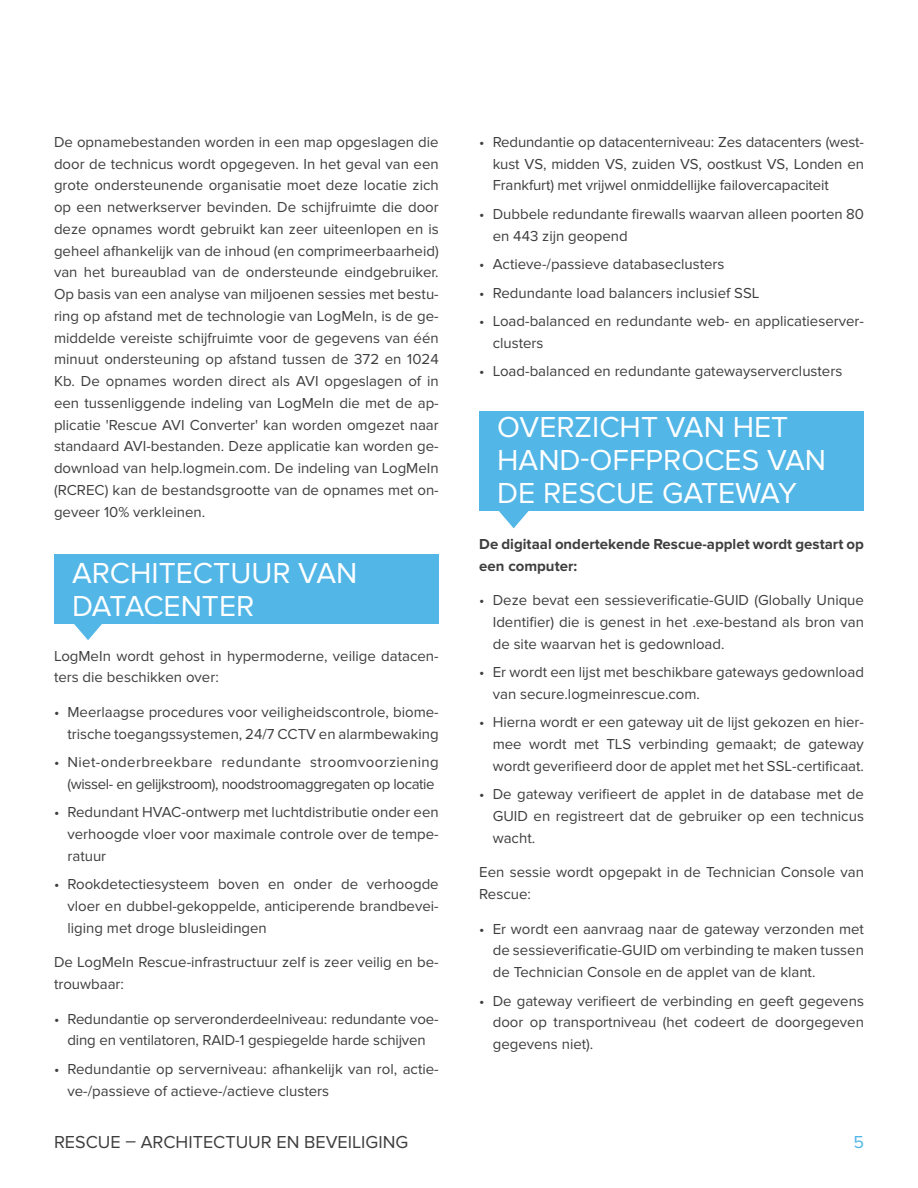
<style>
.page{position:relative;width:918px;height:1188px;background:#fff}
.page>*{position:absolute;margin:0;border:0;box-sizing:border-box;transform-origin:0 0}
._01_head{font:30px/33px "Proxima Nova";color:#fff}
.t1{font:18px "Proxima Nova";color:#3e3e3f}
.t2{font:18px "Proxima Nova";color:#52b6e7}
._01_text{font:15px/21.8px "Proxima Nova";color:#3e3e3f;text-align:justify}
._01_text-2{font:700 15px/21.8px "Proxima Nova";color:#3e3e3f}
</style>
<div class="page">
<div style="left:54px;top:554px;width:385px;height:69px;background:#52b6e7"></div>
<svg style="left:72px;top:623px;width:32px;height:17px"></svg>
<div style="left:479px;top:411px;width:385px;height:99px;background:#52b6e7"></div>
<svg style="left:498px;top:510px;width:32px;height:18px"></svg>
<p class="_01_text" style="left:54px;top:131px;width:386px">De opnamebestanden worden in een map opgeslagen die door de technicus wordt opgegeven. In het geval van een grote ondersteunende organisatie moet deze locatie zich op een netwerkserver bevinden. De schijfruimte die door deze opnames wordt gebruikt kan zeer uiteenlopen en is geheel afhankelijk van de inhoud (en comprimeerbaarheid) van het bureaublad van de ondersteunde eindgebruiker.<br>Op basis van een analyse van miljoenen sessies met bestu&shy;ring op afstand met de technologie van LogMeIn, is de ge&shy;middelde vereiste schijfruimte voor de gegevens van één minuut ondersteuning op afstand tussen de 372 en 1024<br>Kb. De opnames worden direct als AVI opgeslagen of in een tussenliggende indeling van LogMeIn die met de ap&shy;plicatie 'Rescue AVI Converter' kan worden omgezet naar standaard AVI-bestanden. Deze applicatie kan worden ge&shy;download van help.logmein.com. De indeling van LogMeIn (RCREC) kan de bestandsgrootte van de opnames met on&shy;geveer 10% verkleinen.</p>
<p class="_01_head" style="left:72px;top:557px;width:287px">ARCHITECTUUR VAN<br>DATACENTER</p>
<p class="_01_text" style="left:54px;top:645px;width:386px">LogMeIn wordt gehost in hypermoderne, veilige datacen&shy;ters die beschikken over:</p>
<p class="_01_text" style="left:54px;top:701px;width:386px;text-align:right">• Meerlaagse procedures voor veiligheidscontrole, biome&shy;trische toegangssystemen, 24/7 CCTV en alarmbewaking</p>
<p class="_01_text" style="left:54px;top:751px;width:386px;text-align:right">• Niet-onderbreekbare redundante stroomvoorziening (wissel- en gelijkstroom), noodstroomaggregaten op locatie</p>
<p class="_01_text" style="left:68px;top:802px;width:373px;text-indent:-14px">• Redundant HVAC-ontwerp met luchtdistributie onder een verhoogde vloer voor maximale controle over de tempe&shy;ratuur</p>
<p class="_01_text" style="left:68px;top:874px;width:373px;text-indent:-14px">• Rookdetectiesysteem boven en onder de verhoogde vloer en dubbel-gekoppelde, anticiperende brandbevei&shy;liging met droge blusleidingen</p>
<p class="_01_text" style="left:54px;top:952px;width:386px">De LogMeIn Rescue-infrastructuur zelf is zeer veilig en be&shy;trouwbaar:</p>
<p class="_01_text" style="left:54px;top:1008px;width:386px;text-align:center">• Redundantie op serveronderdeelniveau: redundante voe&shy;ding en ventilatoren, RAID-1 gespiegelde harde schijven</p>
<p class="_01_text" style="left:68px;top:1058px;width:373px;text-indent:-14px">• Redundantie op serverniveau: afhankelijk van rol, actie&shy;ve-/passieve of actieve-/actieve clusters</p>
<p class="_01_text" style="left:493px;top:131px;width:373px;text-indent:-14px">• Redundantie op datacenterniveau: Zes datacenters (west&shy;kust VS, midden VS, zuiden VS, oostkust VS, Londen en Frankfurt) met vrijwel onmiddellijke failovercapaciteit</p>
<p class="_01_text" style="left:493px;top:203px;width:373px;text-indent:-14px">• Dubbele redundante firewalls waarvan alleen poorten 80 en 443 zijn geopend</p>
<p class="_01_text" style="left:479px;top:253px;width:247px">• Actieve-/passieve databaseclusters</p>
<p class="_01_text" style="left:479px;top:282px;width:282px">• Redundante load balancers inclusief SSL</p>
<p class="_01_text" style="left:493px;top:310px;width:373px;text-indent:-14px">• Load-balanced en redundante web- en applicatieserver&shy;clusters</p>
<p class="_01_text" style="left:479px;top:361px;width:365px">• Load-balanced en redundante gatewayserverclusters</p>
<p class="_01_head" style="left:497px;top:411px;width:330px">OVERZICHT VAN HET<br>HAND-OFFPROCES VAN<br>DE RESCUE GATEWAY</p>
<p class="_01_text-2" style="left:479px;top:533px;width:386px">De digitaal ondertekende Rescue-applet wordt gestart op een computer:</p>
<p class="_01_text" style="left:493px;top:589px;width:373px;text-indent:-14px">• Deze bevat een sessieverificatie-GUID (Globally Unique Identifier) die is genest in het .exe-bestand als bron van de site waarvan het is gedownload.</p>
<p class="_01_text" style="left:493px;top:661px;width:373px;text-indent:-14px">• Er wordt een lijst met beschikbare gateways gedownload van secure.logmeinrescue.com.</p>
<p class="_01_text" style="left:493px;top:712px;width:373px;text-indent:-14px">• Hierna wordt er een gateway uit de lijst gekozen en hier&shy;mee wordt met TLS verbinding gemaakt; de gateway wordt geverifieerd door de applet met het SSL-certificaat.</p>
<p class="_01_text" style="left:493px;top:784px;width:373px;text-indent:-14px">• De gateway verifieert de applet in de database met de GUID en registreert dat de gebruiker op een technicus wacht.</p>
<p class="_01_text" style="left:479px;top:862px;width:386px">Een sessie wordt opgepakt in de Technician Console van<br>Rescue:</p>
<p class="_01_text" style="left:493px;top:918px;width:373px;text-indent:-14px">• Er wordt een aanvraag naar de gateway verzonden met de sessieverificatie-GUID om verbinding te maken tussen de Technician Console en de applet van de klant.</p>
<p class="_01_text" style="left:493px;top:990px;width:373px;text-indent:-14px">• De gateway verifieert de verbinding en geeft gegevens door op transportniveau (het codeert de doorgegeven gegevens niet).</p>
<p class="t1" style="left:54px;top:1131px;width:356px">RESCUE – ARCHITECTUUR EN BEVEILIGING</p>
<p class="t2" style="left:853px;top:1131px;width:12px">5</p>
</div>
